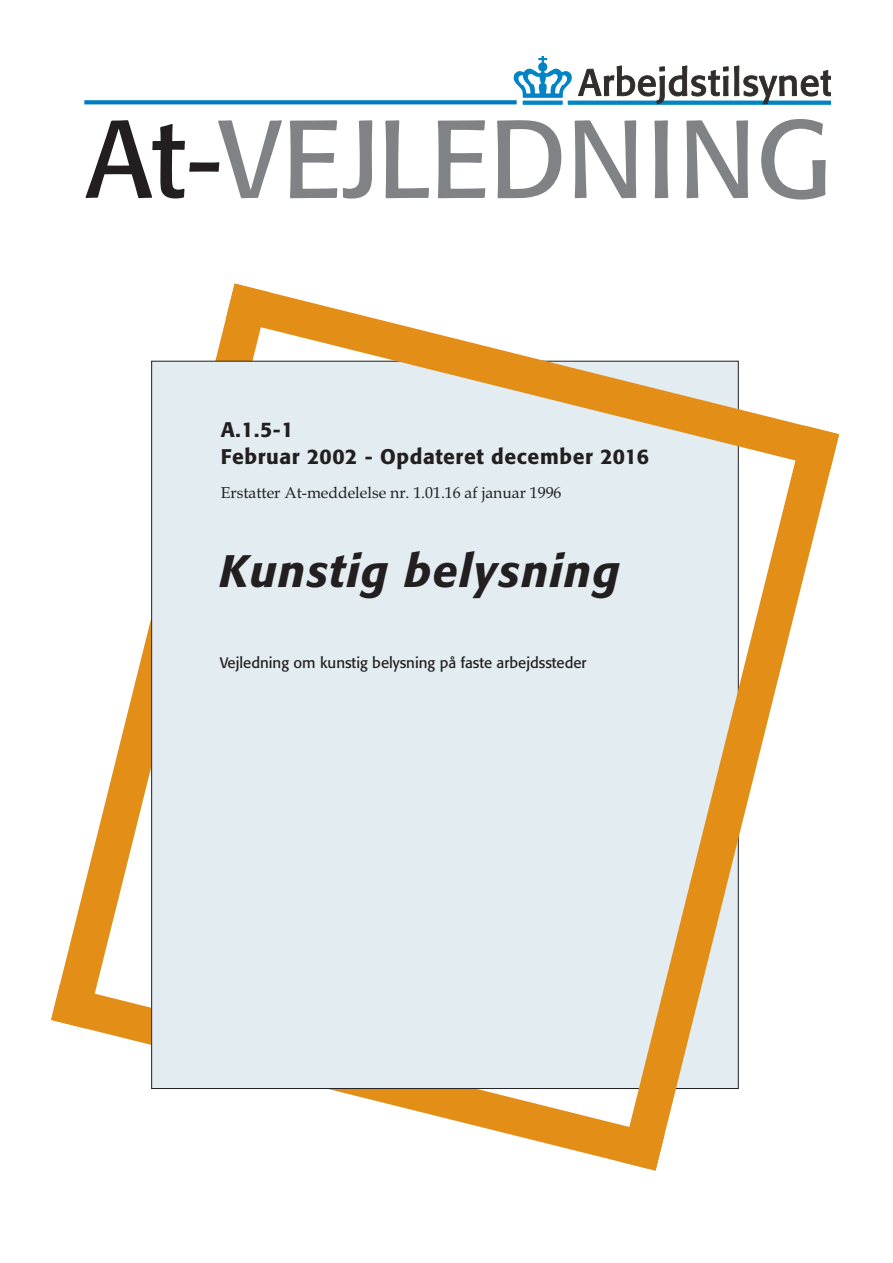
<style>
.page{position:relative;width:893px;height:1263px;background:#fff}
.page>*{position:absolute;margin:0;border:0;box-sizing:border-box;transform-origin:0 0}
.t1{font:109.5px "Formata";color:#808285}
.t2{font:italic 500 45px "Formata";letter-spacing:.03em;color:#231f20}
.t3{font:500 21px/27px "Formata";letter-spacing:.03em;color:#231f20}
.t4{font:15.75px "Book Antiqua";color:#231f20}
.t5{font:15px "Formata";color:#231f20}
.s1{color:#231f20}
</style>
<div class="page">
<svg style="left:59px;top:318px;width:167px;height:667px"></svg>
<svg style="left:51px;top:985px;width:570px;height:177px"></svg>
<div style="left:152px;top:361px;width:586px;height:727px;background:#e2ecf1"></div>
<svg style="left:226px;top:284px;width:580px;height:142px"></svg>
<svg style="left:621px;top:426px;width:218px;height:744px"></svg>
<svg style="left:514px;top:56px;width:316px;height:49px"></svg>
<svg style="left:84px;top:100px;width:433px;height:4px;background:#0e82c6"></svg>
<h1 class="t1" style="left:86px;top:113px;width:747px"><span class="s1">At-</span>VEJLEDNING</h1>
<h3 class="t3" style="left:221px;top:417px;width:430px">A.1.5-1<br>Februar 2002 - Opdateret december 2016</h3>
<p class="t4" style="left:221px;top:483px;width:342px">Erstatter At-meddelelse nr. 1.01.16 af januar 1996</p>
<h2 class="t2" style="left:219px;top:552px;width:402px">Kunstig belysning</h2>
<p class="t5" style="left:220px;top:656px;width:368px">Vejledning om kunstig belysning på faste arbejdssteder</p>
</div>
